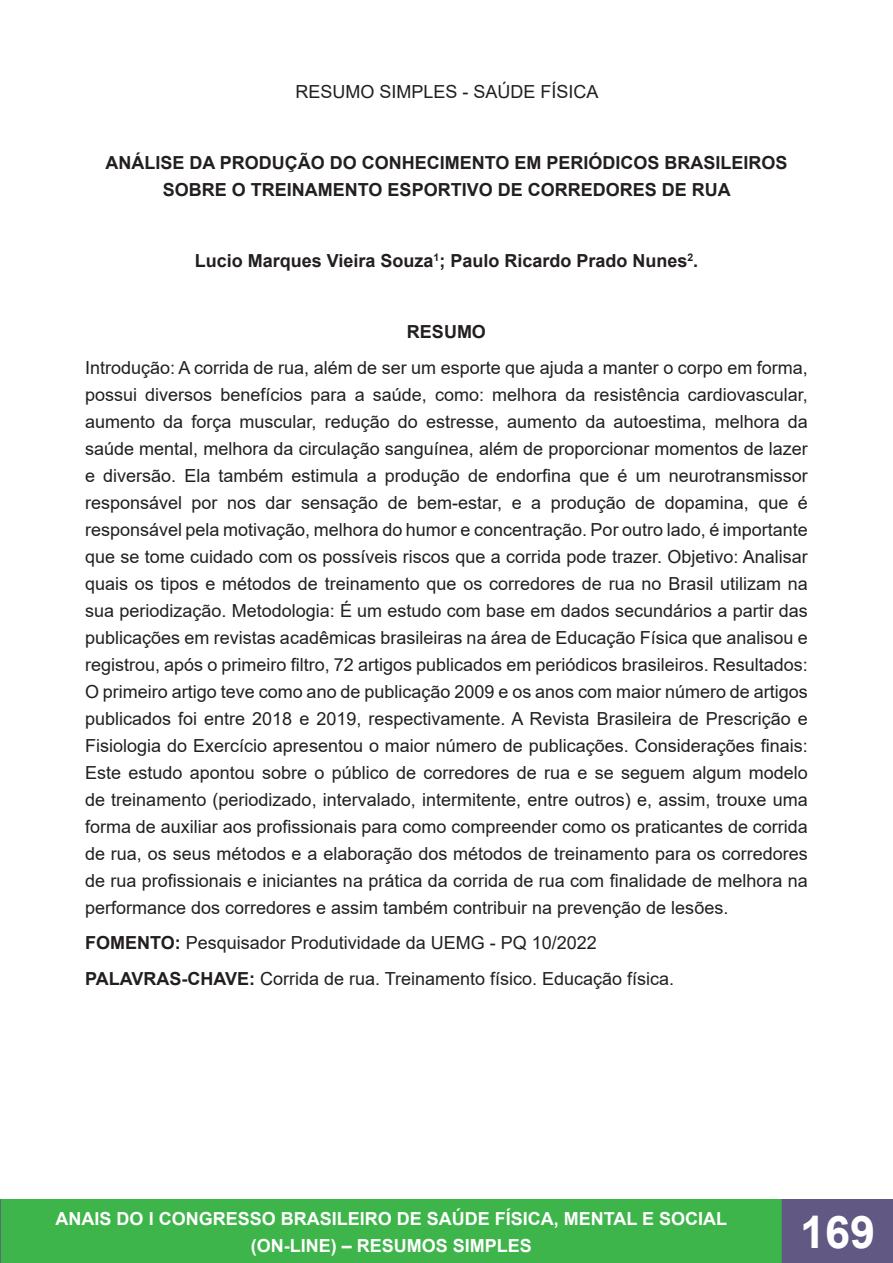
<style>
.page{position:relative;width:893px;height:1263px;background:#fff}
.page>*{position:absolute;margin:0;border:0;box-sizing:border-box;transform-origin:0 0}
.t1{font:700 45px "Arial";color:#fff}
.t2{font:18px/27px "Arial";color:#231f20;text-align:justify}
.t3{font:700 18px/27px "Arial";color:#231f20;text-align:center}
.t4{font:700 18px/27px "Arial";color:#fff;text-align:center}
.s1{font-weight:700}
</style>
<div class="page">
<div style="left:0;top:1200px;width:782px;height:63px;background:#3db54a"></div>
<div style="left:0;top:1199px;width:783px;height:64px;border:2px solid #3db54a"></div>
<svg style="left:0;top:1199px;width:1px;height:64px"></svg>
<div style="left:782px;top:1200px;width:111px;height:63px;background:#615984"></div>
<div style="left:782px;top:1199px;width:111px;height:64px;border:2px solid #615984"></div>
<p class="t2" style="left:295px;top:78px;width:305px">RESUMO SIMPLES - SAÚDE FÍSICA</p>
<p class="t3" style="left:105px;top:150px;width:684px">ANÁLISE DA PRODUÇÃO DO CONHECIMENTO EM PERIÓDICOS BRASILEIROS<br>SOBRE O TREINAMENTO ESPORTIVO DE CORREDORES DE RUA</p>
<p class="t3" style="left:195px;top:248px;width:505px">Lucio Marques Vieira Souza<sup>1</sup>; Paulo Ricardo Prado Nunes<sup>2</sup>.</p>
<p class="t3" style="left:407px;top:319px;width:81px">RESUMO</p>
<p class="t2" style="left:85px;top:354px;width:724px">Introdução: A corrida de rua, além de ser um esporte que ajuda a manter o corpo em forma, possui diversos benefícios para a saúde, como: melhora da resistência cardiovascular, aumento da força muscular, redução do estresse, aumento da autoestima, melhora da saúde mental, melhora da circulação sanguínea, além de proporcionar momentos de lazer e diversão. Ela também estimula a produção de endorfina que é um neurotransmissor responsável por nos dar sensação de bem-estar, e a produção de dopamina, que é responsável pela motivação, melhora do humor e concentração. Por outro lado, é importante que se tome cuidado com os possíveis riscos que a corrida pode trazer. Objetivo: Analisar quais os tipos e métodos de treinamento que os corredores de rua no Brasil utilizam na sua periodização. Metodologia: É um estudo com base em dados secundários a partir das publicações em revistas acadêmicas brasileiras na área de Educação Física que analisou e registrou, após o primeiro filtro, 72 artigos publicados em periódicos brasileiros. Resultados:<br>O primeiro artigo teve como ano de publicação 2009 e os anos com maior número de artigos publicados foi entre 2018 e 2019, respectivamente. A Revista Brasileira de Prescrição e Fisiologia do Exercício apresentou o maior número de publicações. Considerações finais:<br>Este estudo apontou sobre o público de corredores de rua e se seguem algum modelo de treinamento (periodizado, intervalado, intermitente, entre outros) e, assim, trouxe uma forma de auxiliar aos profissionais para como compreender como os praticantes de corrida de rua, os seus métodos e a elaboração dos métodos de treinamento para os corredores de rua profissionais e iniciantes na prática da corrida de rua com finalidade de melhora na performance dos corredores e assim também contribuir na prevenção de lesões.</p>
<p class="t2" style="left:85px;top:929px;width:513px"><span class="s1">FOMENTO:</span> Pesquisador Produtividade da UEMG - PQ 10/2022</p>
<p class="t2" style="left:85px;top:965px;width:591px"><span class="s1">PALAVRAS-CHAVE:</span> Corrida de rua. Treinamento físico. Educação física.</p>
<p class="t4" style="left:56px;top:1205px;width:673px">ANAIS DO I CONGRESSO BRASILEIRO DE SAÚDE FÍSICA, MENTAL E SOCIAL (ON-LINE) – RESUMOS SIMPLES</p>
<h1 class="t1" style="left:800px;top:1200px;width:77px">169</h1>
</div>
